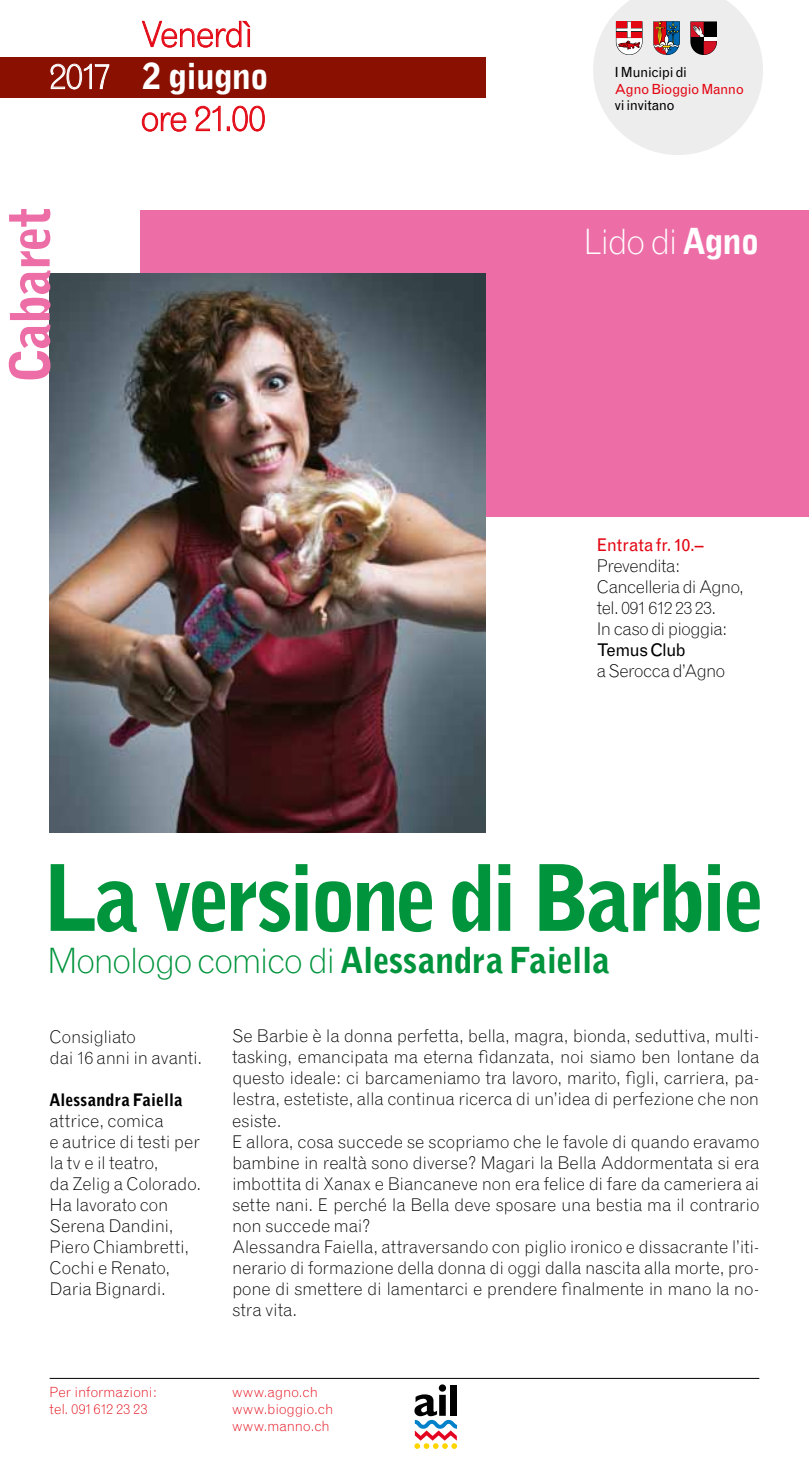
<style>
.page{position:relative;width:809px;height:1474px;background:#fff}
.page>*{position:absolute;margin:0;border:0;box-sizing:border-box;transform-origin:0 0}
.t1{font:900 89.25px "Grotesque";letter-spacing:-.055em;color:#00943c}
.t2{font:900 53.2px "Grotesque";letter-spacing:-.03em;color:#ed6ea7}
.t3{font:900 35px "Grotesque";letter-spacing:-.03em;color:#00943c}
.t4{font:300 35px "Grotesque";letter-spacing:-.05em;color:#e30613}
.t5{font:900 35px "Grotesque";letter-spacing:-.02em;color:#fff}
.t6{font:300 35px "Grotesque";letter-spacing:-.055em;color:#fff}
.t7{font:300 17.5px/21px "Grotesque";letter-spacing:-.015em;color:#000}
.t8{font:300 17.5px/21px "Grotesque";letter-spacing:-.04em;color:#000}
.t9{font:17.5px "Grotesque";letter-spacing:-.005em;color:#e30613}
.t10{font:300 17.5px "Grotesque";letter-spacing:-.035em;color:#000}
.t11{font:17.5px "Grotesque";letter-spacing:-.045em;color:#000}
.t12{font:900 16.8px "Grotesque";letter-spacing:-.015em;color:#000}
.t13{font:300 14px/16.8px "Grotesque";letter-spacing:-.005em;color:#e30613}
.t14{font:14px "Grotesque";letter-spacing:-.035em;color:#000}
.t15{font:14px "Grotesque";letter-spacing:-.03em;color:#e30613}
.s1{font-weight:300}
.s2{font-weight:900}
</style>
<div class="page">
<div style="left:0;top:57px;width:486px;height:41px;background:#8a1002"></div>
<div style="left:141px;top:211px;width:668px;height:306px;background:#ed6ea7"></div>
<svg style="left:141px;top:20px;width:109px;height:28px"></svg>
<svg style="left:50px;top:63px;width:59px;height:27px"></svg>
<svg style="left:141px;top:112px;width:46px;height:20px"></svg>
<svg style="left:195px;top:105px;width:26px;height:26px"></svg>
<svg style="left:227px;top:105px;width:38px;height:27px"></svg>
<hr style="left:50px;top:1377px;width:709px;height:1px;background:#000">
<svg style="left:593px;top:0;width:170px;height:155px"></svg>
<svg style="left:414px;top:1384px;width:43px;height:64px"></svg>
<img style="left:50px;top:273px;width:436px;height:559px">
<h3 class="t4" style="left:141px;top:13px;width:114px">Venerdì</h3>
<h3 class="t5" style="left:50px;top:54px;width:220px"><span class="s1">2017</span> 2 giugno</h3>
<h3 class="t4" style="left:141px;top:97px;width:126px">ore 21.00</h3>
<h2 class="t2" style="left:-2px;top:381px;width:176px;rotate:-90deg">Cabaret</h2>
<p class="t14" style="left:614px;top:64px;width:74px">I Municipi di</p>
<p class="t15" style="left:614px;top:80px;width:131px">Agno Bioggio Manno</p>
<p class="t14" style="left:614px;top:97px;width:62px">vi invitano</p>
<h3 class="t6" style="left:583px;top:221px;width:177px">Lido di <span class="s2">Agno</span></h3>
<p class="t9" style="left:597px;top:534px;width:108px">Entrata fr. 10.–</p>
<p class="t8" style="left:597px;top:555px;width:149px">Prevendita:<br>Cancelleria di Agno, tel. 091 612 23 23.<br>In caso di pioggia:</p>
<p class="t11" style="left:597px;top:639px;width:91px">Temus Club</p>
<p class="t10" style="left:597px;top:660px;width:130px">a Serocca d’Agno</p>
<h1 class="t1" style="left:43px;top:843px;width:721px">La versione di Barbie</h1>
<h3 class="t3" style="left:48px;top:938px;width:564px"><span class="s1">Monologo comico di</span> Alessandra Faiella</h3>
<p class="t7" style="left:50px;top:1026px;width:154px">Consigliato<br>dai 16 anni in avanti.</p>
<p class="t12" style="left:50px;top:1089px;width:135px">Alessandra Faiella</p>
<p class="t7" style="left:50px;top:1110px;width:153px">attrice, comica<br>e autrice di testi per la tv e il teatro,<br>da Zelig a Colorado.<br>Ha lavorato con<br>Serena Dandini,<br>Piero Chiambretti,<br>Cochi e Renato,<br>Daria Bignardi.</p>
<p class="t13" style="left:50px;top:1383px;width:109px">Per informazioni: tel. 091 612 23 23</p>
<p class="t7" style="left:232px;top:1025px;width:529px">Se Barbie è la donna perfetta, bella, magra, bionda, seduttiva, multi&shy;tasking, emancipata ma eterna fidanzata, noi siamo ben lontane da questo ideale: ci barcameniamo tra lavoro, marito, figli, carriera, pa&shy;lestra, estetiste, alla continua ricerca di un’idea di perfezione che non esiste.<br>E allora, cosa succede se scopriamo che le favole di quando eravamo bambine in realtà sono diverse? Magari la Bella Addormentata si era imbottita di Xanax e Biancaneve non era felice di fare da cameriera ai sette nani. E perché la Bella deve sposare una bestia ma il contrario non succede mai?<br>Alessandra Faiella, attraversando con piglio ironico e dissacrante l’iti&shy;nerario di formazione della donna di oggi dalla nascita alla morte, pro&shy;pone di smettere di lamentarci e prendere finalmente in mano la no&shy;stra vita.</p>
<p class="t13" style="left:232px;top:1383px;width:103px">www.agno.ch www.bioggio.ch www.manno.ch</p>
</div>
